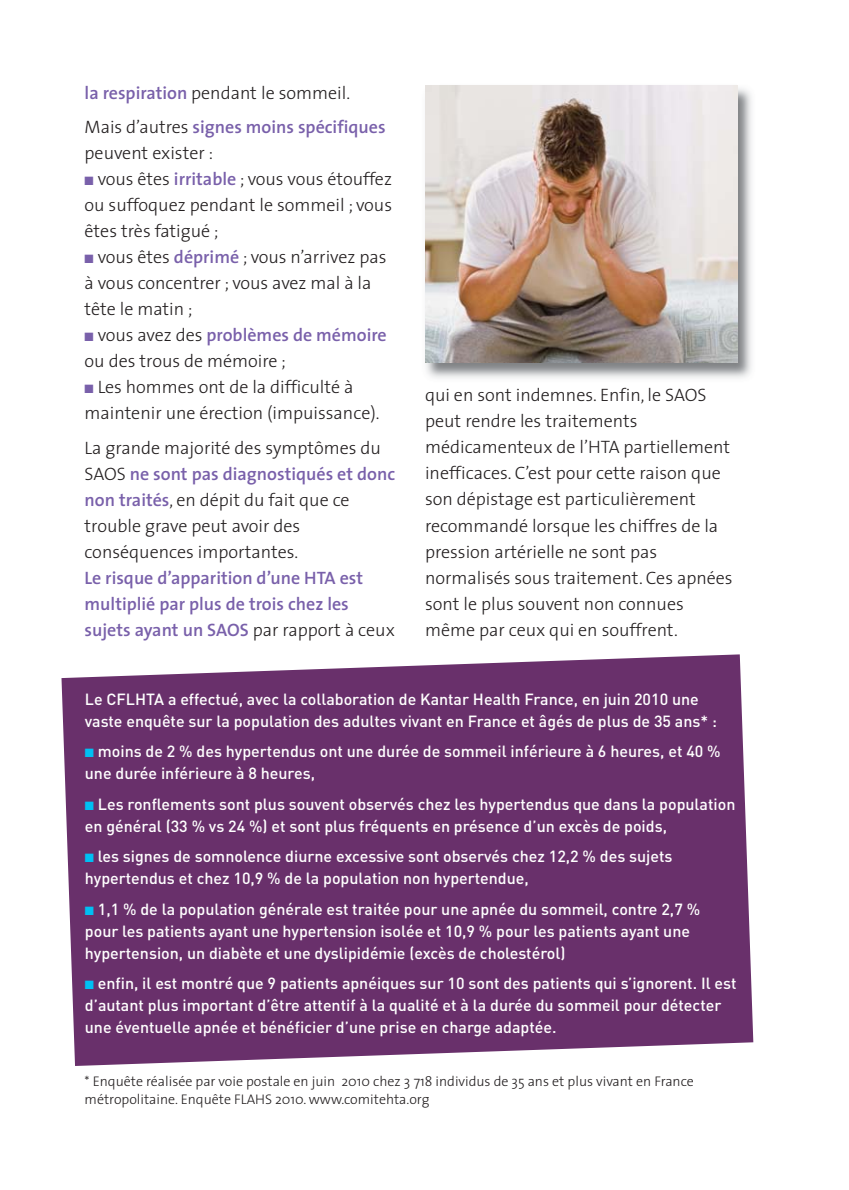
<style>
.page{position:relative;width:849px;height:1190px;background:#fff}
.page>*{position:absolute;margin:0;border:0;box-sizing:border-box;transform-origin:0 0}
.t1{font:300 18px/26px "The Sans";color:#231f20}
.t2{font:600 18px/26px "The Sans";color:#7960aa}
.t3{font:500 16px/22px "DIN";color:#fff}
.t4{font:300 14px/18px "The Sans";color:#231f20}
.s1{font-weight:300;color:#231f20}
.s2{color:#7960aa}
.s3{font-weight:600;color:#7960aa}
.s4{color:#00c0f3}
</style>
<div class="page">
<svg style="left:61px;top:654px;width:692px;height:411px;background:#743f76"></svg>
<img style="left:425px;top:85px;width:327px;height:293px">
<img style="left:425px;top:85px;width:312px;height:277px">
<p class="t2" style="left:85px;top:77px;width:302px;line-height:34.6px">la respiration <span class="s1">pendant le sommeil.<br>Mais d’autres</span> signes moins spécifiques</p>
<p class="t1" style="left:85px;top:142px;width:130px">peuvent exister :</p>
<p class="t1" style="left:85px;top:168px;width:309px;text-align:justify"><span class="s2">■</span> vous êtes <span class="s3">irritable</span> ; vous vous étouffez ou suffoquez pendant le sommeil ; vous êtes très fatigué ;</p>
<p class="t1" style="left:85px;top:246px;width:303px"><span class="s2">■</span> vous êtes <span class="s3">déprimé</span> ; vous n’arrivez pas à vous concentrer ; vous avez mal à la tête le matin ;</p>
<p class="t1" style="left:85px;top:324px;width:304px"><span class="s2">■</span> vous avez des <span class="s3">problèmes de mémoire </span>ou des trous de mémoire ;</p>
<p class="t1" style="left:85px;top:376px;width:296px"><span class="s2">■</span> Les hommes ont de la difficulté à maintenir une érection (impuissance).</p>
<p class="t1" style="left:85px;top:436px;width:312px">La grande majorité des symptômes du<br>SAOS <span class="s3">ne sont pas diagnostiqués et donc non traités</span>, en dépit du fait que ce trouble grave peut avoir des conséquences importantes.</p>
<p class="t2" style="left:85px;top:566px;width:312px">Le risque d’apparition d’une HTA est multiplié par plus de trois chez les sujets ayant un SAOS <span class="s1">par rapport à ceux</span></p>
<p class="t1" style="left:425px;top:384px;width:309px">qui en sont indemnes. Enfin, le SAOS peut rendre les traitements médicamenteux de l’HTA partiellement inefficaces. C’est pour cette raison que son dépistage est particulièrement recommandé lorsque les chiffres de la pression artérielle ne sont pas normalisés sous traitement. Ces apnées sont le plus souvent non connues même par ceux qui en souffrent.</p>
<p class="t3" style="left:85px;top:689px;width:633px">Le CFLHTA a effectué, avec la collaboration de Kantar Health France, en juin 2010 une vaste enquête sur la population des adultes vivant en France et âgés de plus de 35 ans* :</p>
<p class="t3" style="left:85px;top:742px;width:637px"><span class="s4">■</span> moins de 2 % des hypertendus ont une durée de sommeil inférieure à 6 heures, et 40 % une durée inférieure à 8 heures,</p>
<p class="t3" style="left:85px;top:794px;width:652px"><span class="s4">■</span> Les ronflements sont plus souvent observés chez les hypertendus que dans la population en général (33 % vs 24 %) et sont plus fréquents en présence d’un excès de poids,</p>
<p class="t3" style="left:85px;top:847px;width:589px"><span class="s4">■</span> les signes de somnolence diurne excessive sont observés chez 12,2 % des sujets hypertendus et chez 10,9 % de la population non hypertendue,</p>
<p class="t3" style="left:85px;top:899px;width:616px"><span class="s4">■</span> 1,1 % de la population générale est traitée pour une apnée du sommeil, contre 2,7 % pour les patients ayant une hypertension isolée et 10,9 % pour les patients ayant une hypertension, un diabète et une dyslipidémie (excès de cholestérol)</p>
<p class="t3" style="left:85px;top:974px;width:653px"><span class="s4">■</span> enfin, il est montré que 9 patients apnéiques sur 10 sont des patients qui s’ignorent. Il est d’autant plus important d’être attentif à la qualité et à la durée du sommeil pour détecter une éventuelle apnée et bénéficier d’une prise en charge adaptée.</p>
<p class="t4" style="left:85px;top:1073px;width:610px">* Enquête réalisée par voie postale en juin 2010 chez 3 718 individus de 35 ans et plus vivant en France métropolitaine. Enquête FLAHS 2010. www.comitehta.org</p>
</div>
